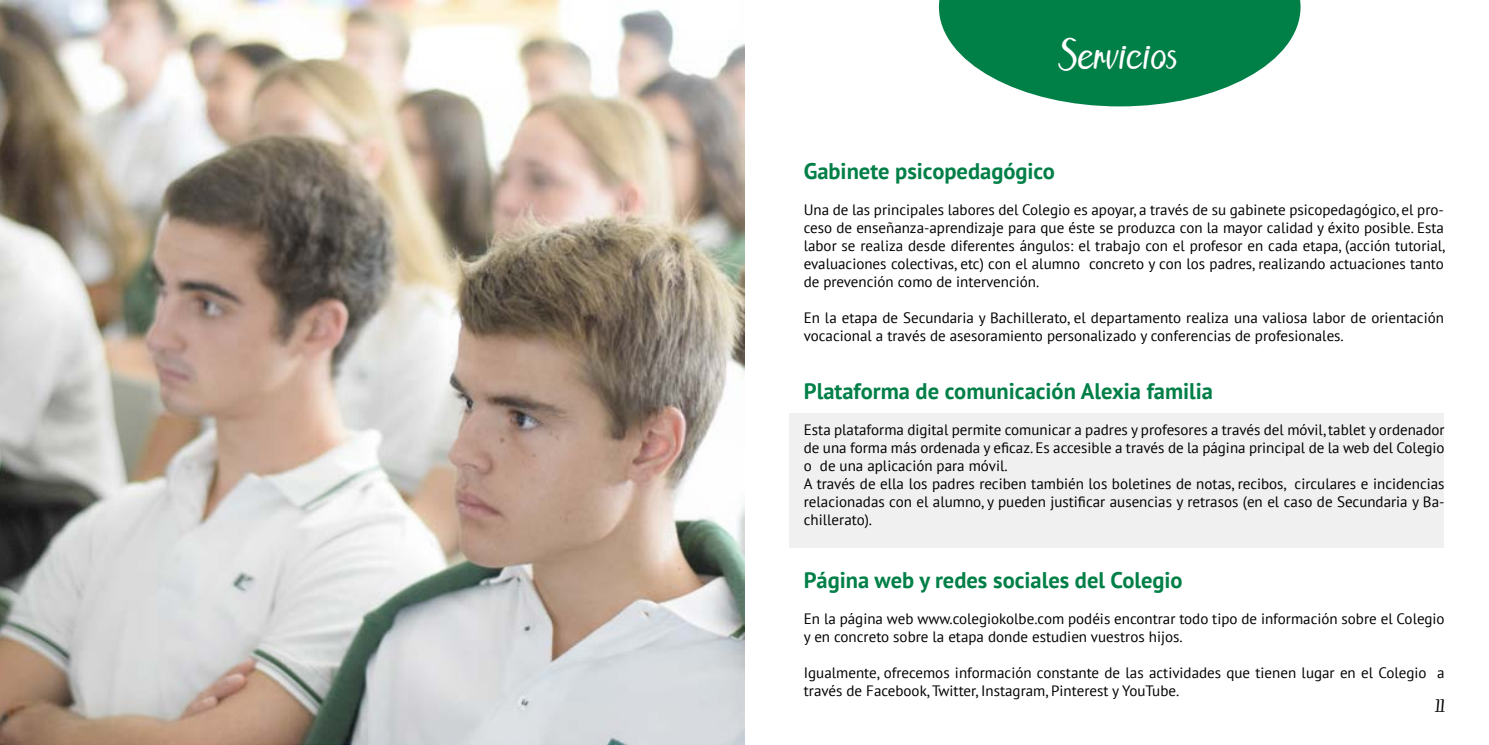
<style>
.page{position:relative;width:1489px;height:745px;background:#fff}
.page>*{position:absolute;margin:0;border:0;box-sizing:border-box;transform-origin:0 0}
.t1{font:37.5px "Patty Sans";color:#fff}
.t2{font:700 22.5px "PT Sans";color:#007f47}
.t3{font:15px/18px "PT Sans";color:#000}
.t4{font:15px "Patty Sans";color:#000}
</style>
<div class="page">
<div style="left:789px;top:413px;width:654px;height:134px;background:#f0f0f1"></div>
<svg style="left:938px;top:0;width:362px;height:106px"></svg>
<img style="left:0;top:0;width:744px;height:744px">
<h1 class="t1" style="left:1058px;top:37px;width:121px">Servicios</h1>
<h2 class="t2" style="left:803px;top:156px;width:253px">Gabinete psicopedagógico</h2>
<p class="t3" style="left:803px;top:200px;width:643px;text-align:justify">Una de las principales labores del Colegio es apoyar, a través de su gabinete psicopedagógico, el pro&shy;ceso de enseñanza-aprendizaje para que éste se produzca con la mayor calidad y éxito posible. Esta labor se realiza desde diferentes ángulos: el trabajo con el profesor en cada etapa, (acción tutorial, evaluaciones colectivas, etc) con el alumno concreto y con los padres, realizando actuaciones tanto de prevención como de intervención.</p>
<p class="t3" style="left:803px;top:308px;width:641px">En la etapa de Secundaria y Bachillerato, el departamento realiza una valiosa labor de orientación vocacional a través de asesoramiento personalizado y conferencias de profesionales.</p>
<h2 class="t2" style="left:803px;top:376px;width:411px">Plataforma de comunicación Alexia familia</h2>
<p class="t3" style="left:803px;top:420px;width:642px">Esta plataforma digital permite comunicar a padres y profesores a través del móvil, tablet y ordenador de una forma más ordenada y eficaz. Es accesible a través de la página principal de la web del Colegio o de una aplicación para móvil.<br>A través de ella los padres reciben también los boletines de notas, recibos, circulares e incidencias relacionadas con el alumno, y pueden justificar ausencias y retrasos (en el caso de Secundaria y Ba&shy;chillerato).</p>
<h2 class="t2" style="left:803px;top:565px;width:380px">Página web y redes sociales del Colegio</h2>
<p class="t3" style="left:803px;top:609px;width:642px">En la página web www.colegiokolbe.com podéis encontrar todo tipo de información sobre el Colegio y en concreto sobre la etapa donde estudien vuestros hijos.</p>
<p class="t3" style="left:803px;top:663px;width:642px">Igualmente, ofrecemos información constante de las actividades que tienen lugar en el Colegio a través de Facebook, Twitter, Instagram, Pinterest y YouTube.</p>
<p class="t4" style="left:1435px;top:698px;width:11px">11</p>
</div>
